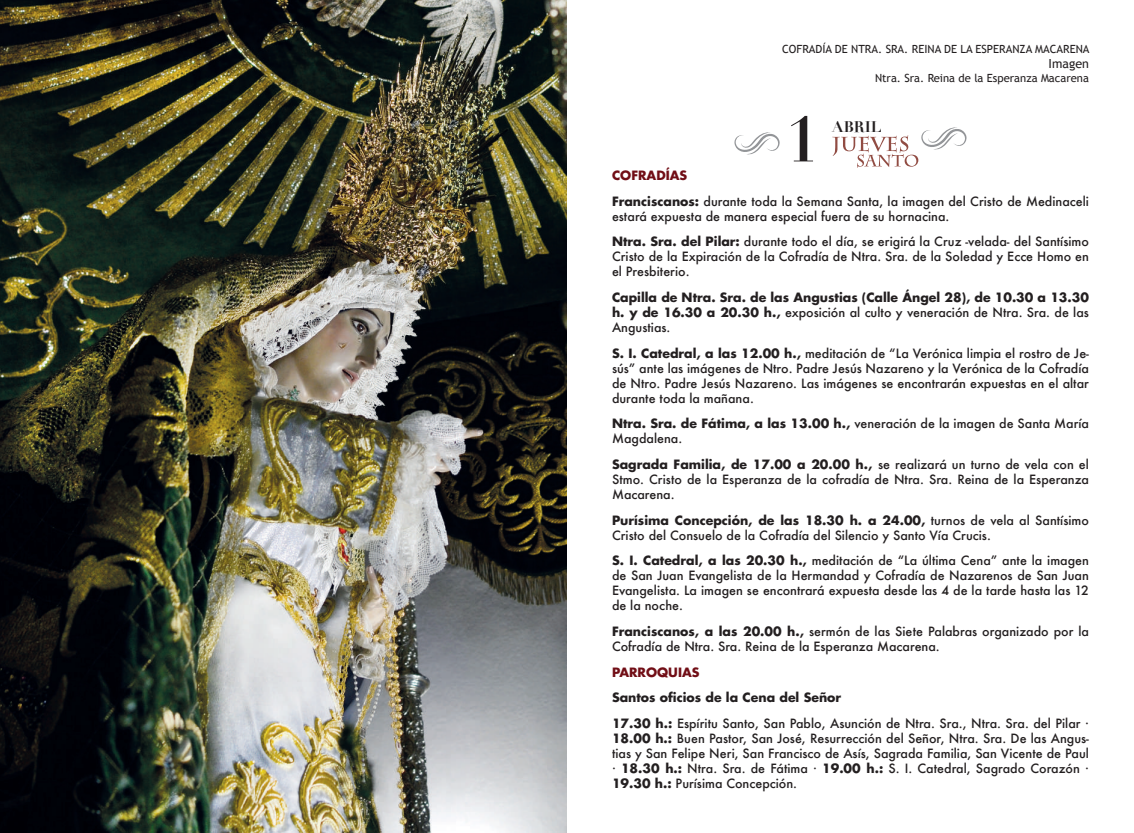
<style>
.page{position:relative;width:1134px;height:833px;background:#fff}
.page>*{position:absolute;margin:0;border:0;box-sizing:border-box;transform-origin:0 0}
.t1{font:700 62.5px "Didot";color:#231f20}
.t2{font:700 15px "Didot";color:#231f20}
.t3{font:500 12.5px/15px "Futura";color:#231f20}
.t4{font:700 12.5px/15px "Futura";color:#231f20;text-align:justify}
.t5{font:700 12.5px "Futura";color:#710e16}
.t6{font:12.5px "Trebuchet MS";color:#231f20}
.t7{font:11.25px "Trebuchet MS";color:#231f20}
.s1{font-weight:700;color:#710e16}
.s2{font-weight:700}
.s3{font-weight:500}
</style>
<div class="page">
<img style="left:0;top:0;width:567px;height:833px">
<svg style="left:832px;top:127px;width:135px;height:41px"></svg>
<svg style="left:734px;top:132px;width:46px;height:23px"></svg>
<p class="t7" style="left:782px;top:43px;width:309px">COFRADÍA DE NTRA. SRA. REINA DE LA ESPERANZA MACARENA</p>
<p class="t6" style="left:1049px;top:57px;width:42px">Imagen</p>
<p class="t7" style="left:875px;top:71px;width:215px">Ntra. Sra. Reina de la Esperanza Macarena</p>
<h1 class="t1" style="left:785px;top:101px;width:36px">1</h1>
<p class="t2" style="left:832px;top:117px;width:51px">ABRIL</p>
<p class="t3" style="left:612px;top:163px;width:478px;line-height:25.6px"><span class="s1">COFRADÍAS<br></span><span class="s2">Franciscanos:</span> durante toda la Semana Santa, la imagen del Cristo de Medinaceli</p>
<p class="t3" style="left:612px;top:203px;width:478px;line-height:25.6px">estará expuesta de manera especial fuera de su hornacina.<br><span class="s2">Ntra. Sra. del Pilar:</span> durante todo el día, se erigirá la Cruz -velada- del Santísimo</p>
<p class="t3" style="left:612px;top:249px;width:478px">Cristo de la Expiración de la Cofradía de Ntra. Sra. de la Soledad y Ecce Homo en el Presbiterio.</p>
<p class="t4" style="left:612px;top:290px;width:478px">Capilla de Ntra. Sra. de las Angustias (Calle Ángel 28), de 10.30 a 13.30 h. y de 16.30 a 20.30 h., <span class="s3">exposición al culto y veneración de Ntra. Sra. de las Angustias.</span></p>
<p class="t3" style="left:612px;top:345px;width:478px;text-align:justify"><span class="s2">S. I. Catedral, a las 12.00 h.,</span> meditación de “La Verónica limpia el rostro de Je&shy;sús” ante las imágenes de Ntro. Padre Jesús Nazareno y la Verónica de la Cofradía de Ntro. Padre Jesús Nazareno. Las imágenes se encontrarán expuestas en el altar durante toda la mañana.</p>
<p class="t3" style="left:612px;top:416px;width:478px"><span class="s2">Ntra. Sra. de Fátima, a las 13.00 h.,</span> veneración de la imagen de Santa María<br>Magdalena.</p>
<p class="t3" style="left:612px;top:457px;width:478px;text-align:justify"><span class="s2">Sagrada Familia, de 17.00 a 20.00 h.,</span> se realizará un turno de vela con el Stmo. Cristo de la Esperanza de la cofradía de Ntra. Sra. Reina de la Esperanza Macarena.</p>
<p class="t3" style="left:612px;top:512px;width:478px"><span class="s2">Purísima Concepción, de las 18.30 h. a 24.00,</span> turnos de vela al Santísimo<br>Cristo del Consuelo de la Cofradía del Silencio y Santo Vía Crucis.</p>
<p class="t3" style="left:612px;top:553px;width:478px;text-align:justify"><span class="s2">S. I. Catedral, a las 20.30 h.,</span> meditación de “La última Cena” ante la imagen de San Juan Evangelista de la Hermandad y Cofradía de Nazarenos de San Juan Evangelista. La imagen se encontrará expuesta desde las 4 de la tarde hasta las 12 de la noche.</p>
<p class="t3" style="left:612px;top:623px;width:478px"><span class="s2">Franciscanos, a las 20.00 h.,</span> sermón de las Siete Palabras organizado por la<br>Cofradía de Ntra. Sra. Reina de la Esperanza Macarena.</p>
<p class="t5" style="left:612px;top:663px;width:89px">PARROQUIAS</p>
<p class="t3" style="left:612px;top:684px;width:478px;line-height:25.6px"><span class="s2">Santos oficios de la Cena del Señor<br>17.30 h.:</span> Espíritu Santo, San Pablo, Asunción de Ntra. Sra., Ntra. Sra. del Pilar ·</p>
<p class="t3" style="left:612px;top:730px;width:478px;text-align:justify"><span class="s2">18.00 h.:</span> Buen Pastor, San José, Resurrección del Señor, Ntra. Sra. De las Angus&shy;tias y San Felipe Neri, San Francisco de Asís, Sagrada Familia, San Vicente de Paul · <span class="s2">18.30 h.:</span> Ntra. Sra. de Fátima · <span class="s2">19.00 h.:</span> S. I. Catedral, Sagrado Corazón · <span class="s2">19.30 h.:</span> Purísima Concepción.</p>
</div>
